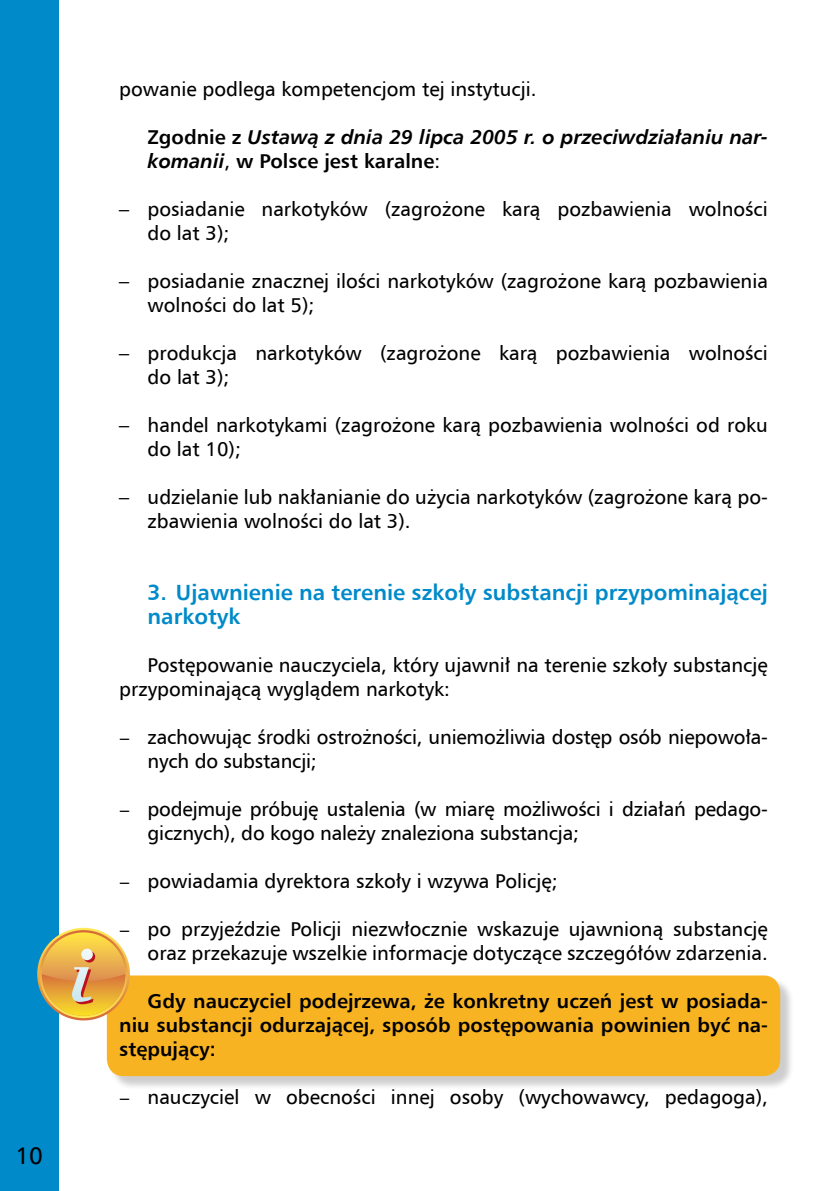
<style>
.page{position:relative;width:840px;height:1191px;background:#fff}
.page>*{position:absolute;margin:0;border:0;box-sizing:border-box;transform-origin:0 0}
.t1{font:24px "Humnst 777 EU";color:#000}
.t2{font:700 22px/24px "Humnst 777 EU";color:#008ac9}
.t3{font:20px/24px "Humnst 777 EU";color:#000}
.t4{font:700 20px/24px "Humnst 777 EU";color:#000;text-align:justify}
.t5{font:italic 700 20px/24px "Humnst 777 EU";color:#000}
.s1{font-style:normal}
.s2{font-weight:400;font-style:normal}
.s3{font-family:"Bookman Old Style"}
</style>
<div class="page">
<div style="left:0;top:0;width:59px;height:1191px;background:#008ac9"></div>
<div style="left:108px;top:977px;width:685px;height:113px;background:#000;opacity:.2"></div>
<div style="left:107px;top:975px;width:672px;height:101px;background:#f8b322;border-radius:17px"></div>
<svg style="left:37px;top:927px;width:93px;height:93px"></svg>
<svg style="left:39px;top:930px;width:88px;height:88px"></svg>
<svg style="left:42px;top:932px;width:83px;height:83px"></svg>
<svg style="left:42px;top:948px;width:83px;height:67px;background:#dfaa52"></svg>
<p class="t1" style="left:16px;top:1140px;width:29px">10</p>
<p class="t3" style="left:119px;top:77px;width:418px">powanie podlega kompetencjom tej instytucji.</p>
<p class="t5" style="left:147px;top:125px;width:621px"><span class="s1">Zgodnie z</span> Ustawą z dnia 29 lipca 2005 r. o przeciwdziałaniu nar&shy;komanii<span class="s2">,</span> <span class="s1">w Polsce jest karalne</span><span class="s2">:</span></p>
<p class="t3" style="left:147px;top:197px;width:621px;text-indent:-28px"><span class="s3">–</span> posiadanie narkotyków (zagrożone karą pozbawienia wolności do lat 3);</p>
<p class="t3" style="left:147px;top:269px;width:621px;text-indent:-28px"><span class="s3">–</span> posiadanie znacznej ilości narkotyków (zagrożone karą pozbawienia wolności do lat 5);</p>
<p class="t3" style="left:147px;top:341px;width:621px;text-indent:-28px"><span class="s3">–</span> produkcja narkotyków (zagrożone karą pozbawienia wolności do lat 3);</p>
<p class="t3" style="left:147px;top:413px;width:621px;text-indent:-28px"><span class="s3">–</span> handel narkotykami (zagrożone karą pozbawienia wolności od roku do lat 10);</p>
<p class="t3" style="left:147px;top:485px;width:621px;text-indent:-28px"><span class="s3">–</span> udzielanie lub nakłanianie do użycia narkotyków (zagrożone karą po&shy;zbawienia wolności do lat 3).</p>
<p class="t2" style="left:147px;top:580px;width:621px">3. Ujawnienie na terenie szkoły substancji przypominającej narkotyk</p>
<p class="t3" style="left:119px;top:653px;width:649px;text-indent:28px">Postępowanie nauczyciela, który ujawnił na terenie szkoły substancję przypominającą wyglądem narkotyk:</p>
<p class="t3" style="left:147px;top:725px;width:621px">zachowując środki ostrożności, uniemożliwia dostęp osób niepowoła&shy;nych do substancji;</p>
<p class="t3" style="left:147px;top:797px;width:621px">podejmuje próbuję ustalenia (w miarę możliwości i działań pedago&shy;gicznych), do kogo należy znaleziona substancja;</p>
<p class="t3" style="left:147px;top:869px;width:411px">powiadamia dyrektora szkoły i wzywa policję;</p>
<p class="t3" style="left:147px;top:917px;width:621px">po przyjeździe Policji niezwłocznie wskazuje ujawnioną substancję oraz przekazuje wszelkie informacje dotyczące szczegółów zdarzenia.</p>
<p class="t4" style="left:119px;top:989px;width:650px;text-indent:28px">Gdy nauczyciel podejrzewa, że konkretny uczeń jest w posiada&shy;niu substancji odurzającej, sposób postępowania powinien być na&shy;stępujący:</p>
<p class="t3" style="left:147px;top:1085px;width:621px">nauczyciel w obecności innej osoby (wychowawcy, pedagoga),</p>
</div>
